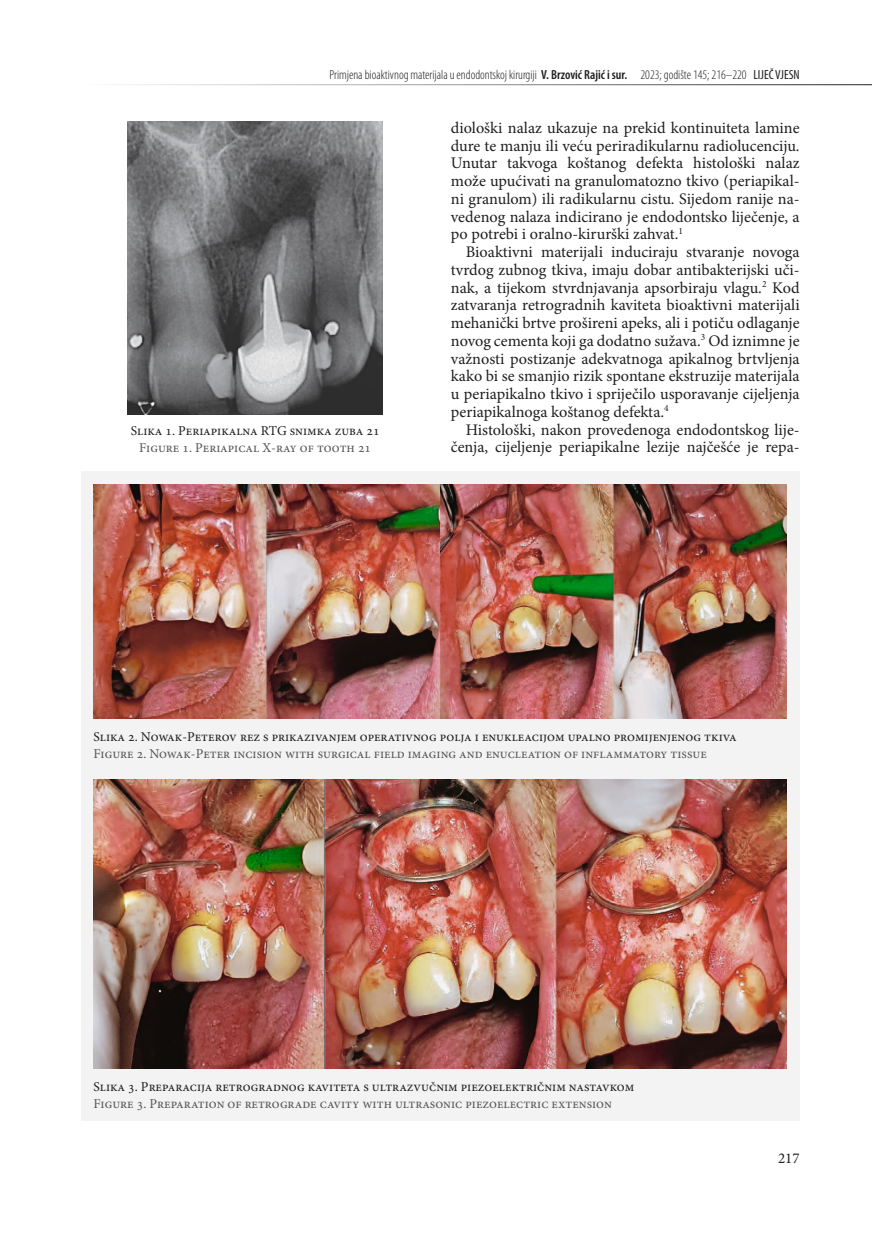
<style>
.page{position:relative;width:872px;height:1234px;background:#fff}
.page>*{position:absolute;margin:0;border:0;box-sizing:border-box;transform-origin:0 0}
.t1{font:16.2px/17.7px "Minion Pro";color:#1f1e1f;text-align:justify}
.t2{font:15px "Minion Pro";color:#1f1e1f}
.t3{font:13.5px "Minion Pro";color:#1f1e1f}
.t4{font:13.5px "Minion Pro";color:#565557}
.t5{font:300 condensed 13.2px "Myriad Pro";color:#1f1e1f}
.s1{font-weight:600}
.s2{font-weight:400}
</style>
<div class="page">
<hr style="left:81px;top:84px;width:791px;height:1px;background:#1f1e1f">
<img style="left:128px;top:121px;width:255px;height:294px">
<div style="left:81px;top:471px;width:718px;height:649px;background:#f3f3f3"></div>
<img style="left:94px;top:484px;width:693px;height:234px">
<img style="left:94px;top:779px;width:693px;height:289px">
<p class="t5" style="left:329px;top:67px;width:471px">Primjena bioaktivnog materijala u endodontskoj kirurgiji <span class="s1">V. Brzović Rajić i sur.</span> 2023; godište 145; 216–220 <span class="s2">LIJEČ VJESN</span></p>
<p class="t1" style="left:451px;top:119px;width:350px">diološki nalaz ukazuje na prekid kontinuiteta lamine dure te manju ili veću periradikularnu radiolucenciju.<br>Unutar takvoga koštanog defekta histološki nalaz može upućivati na granulomatozno tkivo (periapikal&shy;ni granulom) ili radikularnu cistu. Sijedom ranije na&shy;vedenog nalaza indicirano je endodontsko liječenje, a po potrebi i oralno-kirurški zahvat.<sup>1</sup></p>
<p class="t1" style="left:451px;top:243px;width:350px;text-indent:15px">Bioaktivni materijali induciraju stvaranje novoga tvrdog zubnog tkiva, imaju dobar antibakterijski uči&shy;nak, a tijekom stvrdnjavanja apsorbiraju vlagu.<sup>2</sup> Kod zatvaranja retrogradnih kaviteta bioaktivni materijali mehanički brtve prošireni apeks, ali i potiču odlaganje novog cementa koji ga dodatno sužava.<sup>3</sup> Od iznimne je važnosti postizanje adekvatnoga apikalnog brtvljenja kako bi se smanjio rizik spontane ekstruzije materijala u periapikalno tkivo i spriječilo usporavanje cijeljenja periapikalnoga koštanog defekta.<sup>4</sup></p>
<p class="t1" style="left:451px;top:421px;width:350px;text-align:right">Histološki, nakon provedenoga endodontskog lije&shy;čenja, cijeljenje periapikalne lezije najčešće je repa-</p>
<p class="t3" style="left:131px;top:422px;width:250px">Slika 1. Periapikalna RTG snimka zuba 21</p>
<p class="t4" style="left:139px;top:439px;width:233px">Figure 1. Periapical X-ray of tooth 21</p>
<p class="t3" style="left:94px;top:727px;width:644px">Slika 2. Nowak-Peterov rez s prikazivanjem operativnog polja i enukleacijom upalno promijenjenog tkiva</p>
<p class="t4" style="left:94px;top:744px;width:615px">Figure 2. Nowak-Peter incision with surgical field imaging and enucleation of inflammatory tissue</p>
<p class="t3" style="left:94px;top:1077px;width:542px">Slika 3. Preparacija retrogradnog kaviteta s ultrazvučnim piezoelektričnim nastavkom</p>
<p class="t4" style="left:94px;top:1094px;width:520px">Figure 3. Preparation of retrograde cavity with ultrasonic piezoelectric extension</p>
<p class="t2" style="left:778px;top:1147px;width:23px">217</p>
</div>
